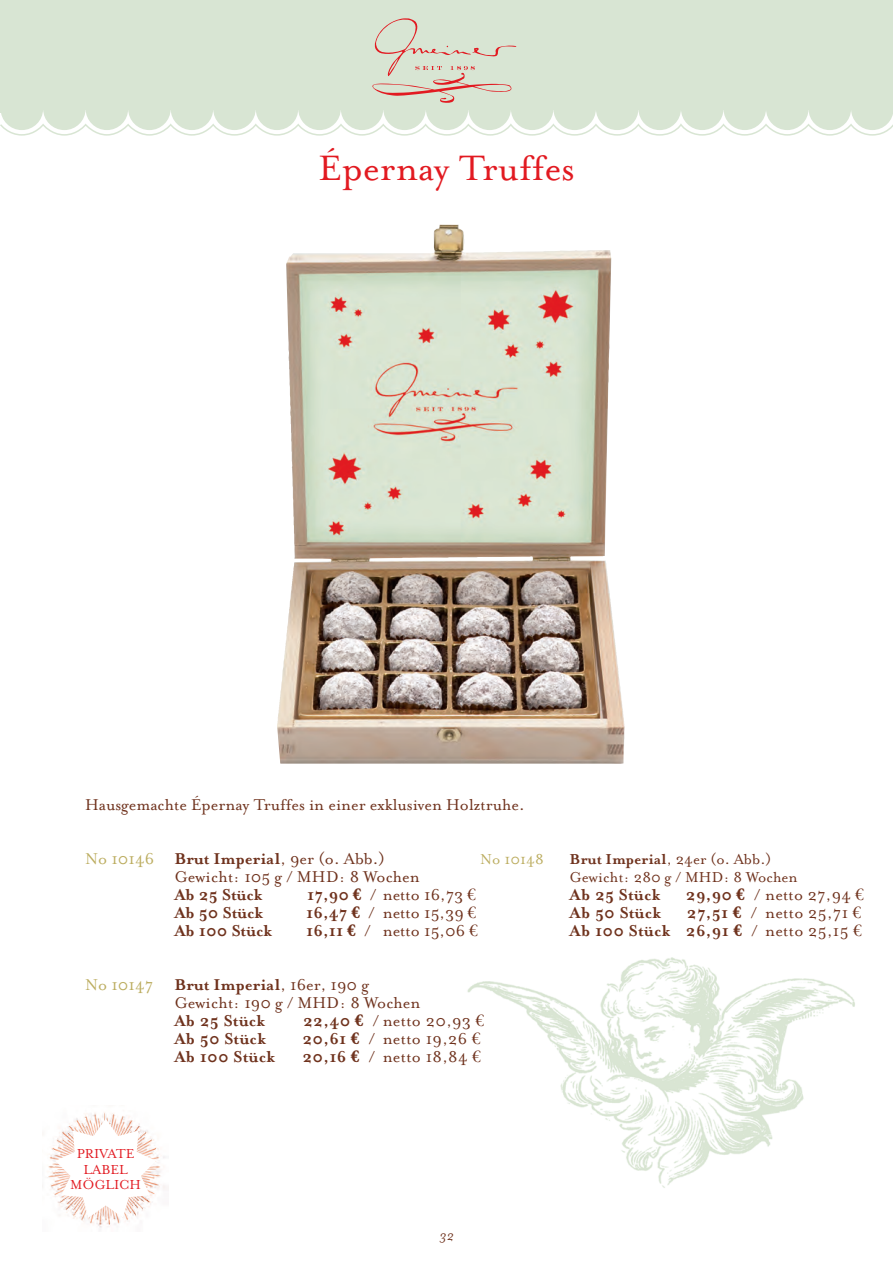
<style>
.page{position:relative;width:893px;height:1263px;background:#fff}
.page>*{position:absolute;margin:0;border:0;box-sizing:border-box;transform-origin:0 0}
.t1{font:40.5px "Mrs Eaves Roman";color:#e21a21}
.t2{font:18px "Mrs Eaves Roman";color:#6f321d}
.t3{font:700 18px "Mrs Eaves";letter-spacing:.015em;color:#6f321d}
.t4{font:16.5px/18px "Mrs Eaves Roman";color:#6f321d}
.t5{font:16.5px "Mrs Eaves Roman";color:#bcad60}
.t6{font:15px/15.3px "Mrs Eaves Roman";color:#e21a21;text-align:center}
.t7{font:italic 15px "Mrs Eaves";color:#6f321d}
.s1{font-family:"Mrs Eaves Roman";font-weight:400;color:#bcad60}
.s2{font-family:"Mrs Eaves Roman";font-weight:400}
.s3{font-family:"Mrs Eaves";font-weight:700}
.s4{font-family:"Garamond";font-weight:700}
.s5{font-family:"Garamond"}
.s6{font-family:"Garamond";font-weight:400}
</style>
<div class="page">
<img style="left:467px;top:957px;width:388px;height:231px">
<img style="left:277px;top:225px;width:348px;height:539px">
<div style="left:1px;top:88px;width:42px;height:42px;background:#d8e5d3;border-radius:50%"></div>
<div style="left:43px;top:88px;width:43px;height:42px;background:#d8e5d3;border-radius:50%"></div>
<div style="left:86px;top:88px;width:42px;height:42px;background:#d8e5d3;border-radius:50%"></div>
<div style="left:128px;top:88px;width:43px;height:42px;background:#d8e5d3;border-radius:50%"></div>
<div style="left:171px;top:88px;width:42px;height:42px;background:#d8e5d3;border-radius:50%"></div>
<div style="left:213px;top:88px;width:43px;height:42px;background:#d8e5d3;border-radius:50%"></div>
<div style="left:256px;top:88px;width:42px;height:42px;background:#d8e5d3;border-radius:50%"></div>
<div style="left:298px;top:88px;width:43px;height:42px;background:#d8e5d3;border-radius:50%"></div>
<div style="left:341px;top:88px;width:42px;height:42px;background:#d8e5d3;border-radius:50%"></div>
<div style="left:383px;top:88px;width:43px;height:42px;background:#d8e5d3;border-radius:50%"></div>
<div style="left:426px;top:88px;width:42px;height:42px;background:#d8e5d3;border-radius:50%"></div>
<div style="left:468px;top:88px;width:43px;height:42px;background:#d8e5d3;border-radius:50%"></div>
<div style="left:511px;top:88px;width:42px;height:42px;background:#d8e5d3;border-radius:50%"></div>
<div style="left:553px;top:88px;width:43px;height:42px;background:#d8e5d3;border-radius:50%"></div>
<div style="left:596px;top:88px;width:42px;height:42px;background:#d8e5d3;border-radius:50%"></div>
<div style="left:638px;top:88px;width:43px;height:42px;background:#d8e5d3;border-radius:50%"></div>
<div style="left:681px;top:88px;width:42px;height:42px;background:#d8e5d3;border-radius:50%"></div>
<div style="left:723px;top:88px;width:43px;height:42px;background:#d8e5d3;border-radius:50%"></div>
<div style="left:766px;top:88px;width:42px;height:42px;background:#d8e5d3;border-radius:50%"></div>
<div style="left:808px;top:88px;width:43px;height:42px;background:#d8e5d3;border-radius:50%"></div>
<div style="left:851px;top:88px;width:42px;height:42px;background:#d8e5d3;border-radius:50%"></div>
<div style="left:1px;top:0;width:892px;height:109px;background:#d8e5d3"></div>
<svg style="left:372px;top:18px;width:144px;height:85px"></svg>
<svg style="left:0;top:123px;width:893px;height:13px"></svg>
<img style="left:47px;top:1112px;width:119px;height:116px">
<svg style="left:55px;top:1118px;width:101px;height:100px"></svg>
<h1 class="t1" style="left:318px;top:142px;width:258px">Épernay Truffes</h1>
<p class="t2" style="left:85px;top:793px;width:441px">Hausgemachte Épernay Truffes in einer exklusiven Holztruhe.</p>
<p class="t3" style="left:85px;top:847px;width:301px"><span class="s1">No 10146</span> Brut Imperial<span class="s2">, 9er (o. Abb.)</span></p>
<p class="t2" style="left:174px;top:865px;width:247px">Gewicht: 105 g / MHD: 8 Wochen</p>
<p class="t5" style="left:480px;top:849px;width:65px">No 10148</p>
<p class="t4" style="left:570px;top:849px;width:230px"><span class="s3">Brut Imperial</span>, 24er (o. Abb.)<br>Gewicht: 280 g / MHD: 8 Wochen</p>
<p class="t3" style="left:570px;top:883px;width:92px">Ab 25 Stück</p>
<p class="t2" style="left:686px;top:883px;width:180px"><span class="s3">29,90</span> <span class="s4">€</span> / netto 27,94 <span class="s5">€</span></p>
<p class="t3" style="left:570px;top:901px;width:93px">Ab 50 Stück</p>
<p class="t2" style="left:687px;top:901px;width:176px"><span class="s3">27,51</span> <span class="s4">€</span> / netto 25,71 <span class="s5">€</span></p>
<p class="t3" style="left:570px;top:919px;width:294px">Ab 100 Stück 26,91 <span class="s5">€</span> <span class="s2">/ netto 25,15</span> <span class="s6">€</span></p>
<p class="t3" style="left:174px;top:883px;width:89px">Ab 25 Stück</p>
<p class="t2" style="left:307px;top:883px;width:170px"><span class="s3">17,90</span> <span class="s4">€</span> / netto 16,73 <span class="s5">€</span></p>
<p class="t3" style="left:174px;top:901px;width:90px">Ab 50 Stück</p>
<p class="t2" style="left:306px;top:901px;width:172px"><span class="s3">16,47</span> <span class="s4">€</span> / netto 15,39 <span class="s5">€</span></p>
<p class="t3" style="left:174px;top:919px;width:99px">Ab 100 Stück</p>
<p class="t2" style="left:306px;top:919px;width:173px"><span class="s3">16,11</span> <span class="s4">€</span> / netto 15,06 <span class="s5">€</span></p>
<p class="t3" style="left:85px;top:973px;width:285px"><span class="s1">No 10147</span> Brut Imperial<span class="s2">, 16er, 190 g</span></p>
<p class="t2" style="left:174px;top:991px;width:248px">Gewicht: 190 g / MHD: 8 Wochen</p>
<p class="t3" style="left:174px;top:1009px;width:92px">Ab 25 Stück</p>
<p class="t2" style="left:303px;top:1009px;width:183px"><span class="s3">22,40</span> <span class="s4">€</span> / netto 20,93 <span class="s5">€</span></p>
<p class="t3" style="left:174px;top:1027px;width:93px">Ab 50 Stück</p>
<p class="t2" style="left:302px;top:1027px;width:180px"><span class="s3">20,61</span> <span class="s4">€</span> / netto 19,26 <span class="s5">€</span></p>
<p class="t3" style="left:174px;top:1045px;width:102px">Ab 100 Stück</p>
<p class="t2" style="left:302px;top:1045px;width:180px"><span class="s3">20,16</span> <span class="s4">€</span> / netto 18,84 <span class="s5">€</span></p>
<p class="t6" style="left:70px;top:1145px;width:72px">PRIVATE<br>LABEL<br>MÖGLICH</p>
<p class="t7" style="left:440px;top:1225px;width:16px">32</p>
</div>
